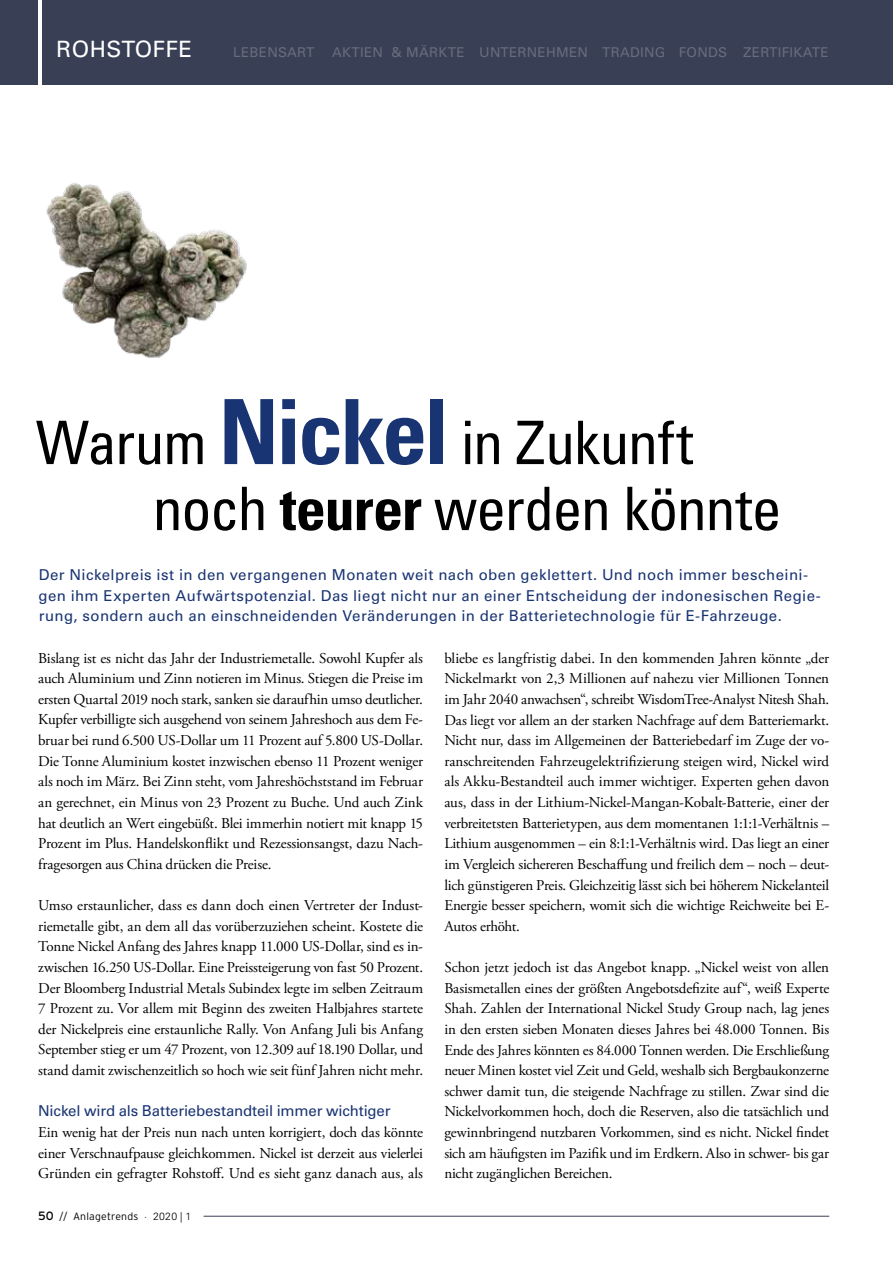
<style>
.page{position:relative;width:893px;height:1263px;background:#fff}
.page>*{position:absolute;margin:0;border:0;box-sizing:border-box;transform-origin:0 0}
.t1{font:condensed 60px/66px "Univers";letter-spacing:-.02em;color:#000}
.t2{font:22.5px "Univers LT Std";letter-spacing:.02em;color:#fff}
.t3{font:15px/20.7px "Adobe Garamond Pro";letter-spacing:-.01em;color:#000;text-align:justify}
.t4{font:15px/20.7px "Univers LT Std";letter-spacing:.025em;color:#193473}
.t5{font:15px "Univers LT Std";letter-spacing:-.01em;color:#193473}
.t6{font:13.5px "Univers LT Std";letter-spacing:.02em;color:#686c7e}
.t7{font:300 10.5px "Interstate";letter-spacing:.02em;color:#000}
.s1{font-weight:700;font-size:90px;color:#193473}
.s2{font-weight:700}
.s3{font-weight:400;font-size:12px}
.s4{font-family:"Univers LT Std"}
</style>
<div class="page">
<hr style="left:204px;top:1216px;width:625px;height:1px;background:#393f55">
<div style="left:0;top:0;width:893px;height:85px;background:#393f55"></div>
<img style="left:46px;top:183px;width:201px;height:175px">
<hr style="left:38px;top:0;width:3px;height:85px;background:#fff">
<h2 class="t2" style="left:56px;top:36px;width:138px">ROHSTOFFE</h2>
<p class="t6" style="left:233px;top:45px;width:82px">LEBENSART</p>
<p class="t6" style="left:332px;top:45px;width:498px">AKTIEN &amp; MÄRKTE UNTERNEHMEN TRADING FONDS ZERTIFIKATE</p>
<h1 class="t1" style="left:153px;top:408px;width:630px;text-indent:-117px">Warum <span class="s1">Nickel</span> in Zukunft noch <span class="s2">teurer</span> werden könnte</h1>
<p class="t4" style="left:38px;top:564px;width:784px">Der Nickelpreis ist in den vergangenen Monaten weit nach oben geklettert. Und noch immer bescheini&shy;gen ihm Experten Aufwärtspotenzial. Das liegt nicht nur an einer Entscheidung der indonesischen Regie&shy;rung, sondern auch an einschneidenden Veränderungen in der Batterietechnologie für E-Fahrzeuge.</p>
<p class="t3" style="left:38px;top:648px;width:386px">Bislang ist es nicht das Jahr der Industriemetalle. Sowohl Kupfer als auch Aluminium und Zinn notieren im Minus. Stiegen die Preise im ersten Quartal 2019 noch stark, sanken sie daraufhin umso deutlicher.<br>Kupfer verbilligte sich ausgehend von seinem Jahreshoch aus dem Fe&shy;bruar bei rund 6.500 US-Dollar um 11 Prozent auf 5.800 US-Dollar.<br>Die Tonne Aluminium kostet inzwischen ebenso 11 Prozent weniger als noch im März. Bei Zinn steht, vom Jahreshöchststand im Februar an gerechnet, ein Minus von 23 Prozent zu Buche. Und auch Zink hat deutlich an Wert eingebüßt. Blei immerhin notiert mit knapp 15<br>Prozent im Plus. Handelskonflikt und Rezessionsangst, dazu Nach&shy;fragesorgen aus China drücken die Preise.</p>
<p class="t3" style="left:38px;top:895px;width:386px">Umso erstaunlicher, dass es dann doch einen Vertreter der Indust&shy;riemetalle gibt, an dem all das vorüberzuziehen scheint. Kostete die Tonne Nickel Anfang des Jahres knapp 11.000 US-Dollar, sind es in&shy;zwischen 16.250 US-Dollar. Eine Preissteigerung von fast 50 Prozent.<br>Der Bloomberg Industrial Metals Subindex legte im selben Zeitraum 7 Prozent zu. Vor allem mit Beginn des zweiten Halbjahres startete der Nickelpreis eine erstaunliche Rally. Von Anfang Juli bis Anfang September stieg er um 47 Prozent, von 12.309 auf 18.190 Dollar, und stand damit zwischenzeitlich so hoch wie seit fünf Jahren nicht mehr.</p>
<p class="t5" style="left:38px;top:1102px;width:354px">Nickel wird als Batteriebestandteil immer wichtiger</p>
<p class="t3" style="left:38px;top:1122px;width:386px">Ein wenig hat der Preis nun nach unten korrigiert, doch das könnte einer Verschnaufpause gleichkommen. Nickel ist derzeit aus vielerlei Gründen ein gefragter Rohstoff. Und es sieht ganz danach aus, als</p>
<p class="t7" style="left:38px;top:1211px;width:154px"><span class="s3">50</span> // Anlagetrends <span class="s4">· 2020 | 1</span></p>
<p class="t3" style="left:444px;top:648px;width:386px">bliebe es langfristig dabei. In den kommenden Jahren könnte „der Nickelmarkt von 2,3 Millionen auf nahezu vier Millionen Tonnen im Jahr 2040 anwachsen“, schreibt WisdomTree-Analyst Nitesh Shah.<br>Das liegt vor allem an der starken Nachfrage auf dem Batteriemarkt.<br>Nicht nur, dass im Allgemeinen der Batteriebedarf im Zuge der vo&shy;ranschreitenden Fahrzeugelektrifizierung steigen wird, Nickel wird als Akku-Bestandteil auch immer wichtiger. Experten gehen davon aus, dass in der Lithium-Nickel-Mangan-Kobalt-Batterie, einer der verbreitetsten Batterietypen, aus dem momentanen 1:1:1-Verhältnis – Lithium ausgenommen – ein 8:1:1-Verhältnis wird. Das liegt an einer im Vergleich sichereren Beschaffung und freilich dem – noch – deut&shy;lich günstigeren Preis. Gleichzeitig lässt sich bei höherem Nickelanteil Energie besser speichern, womit sich die wichtige Reichweite bei E-Autos erhöht.</p>
<p class="t3" style="left:444px;top:957px;width:386px">Schon jetzt jedoch ist das Angebot knapp. „Nickel weist von allen Basismetallen eines der größten Angebotsdefizite auf“, weiß Experte Shah. Zahlen der International Nickel Study Group nach, lag jenes in den ersten sieben Monaten dieses Jahres bei 48.000 Tonnen. Bis Ende des Jahres könnten es 84.000 Tonnen werden. Die Erschließung neuer Minen kostet viel Zeit und Geld, weshalb sich Bergbaukonzerne schwer damit tun, die steigende Nachfrage zu stillen. Zwar sind die Nickelvorkommen hoch, doch die Reserven, also die tatsächlich und gewinnbringend nutzbaren Vorkommen, sind es nicht. Nickel findet sich am häufigsten im Pazifik und im Erdkern. Also in schwer- bis gar nicht zugänglichen Bereichen.</p>
</div>
